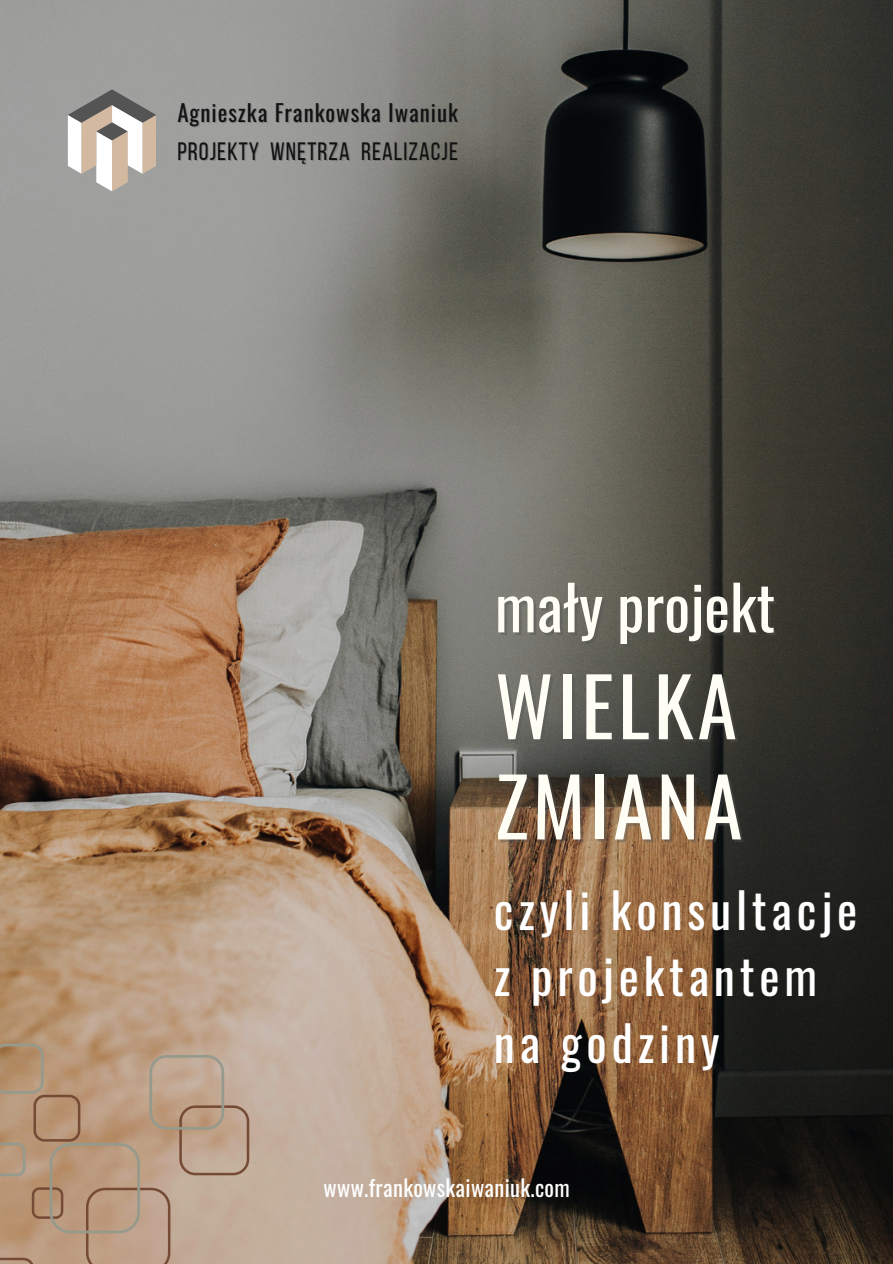
<style>
.page{position:relative;width:893px;height:1264px;background:#fff}
.page>*{position:absolute;margin:0;border:0;box-sizing:border-box;transform-origin:0 0}
.t1{font:80.1px "Oswald";letter-spacing:.05em;color:#fffef5}
.t2{font:61.2px "Oswald";color:#fffef5}
.t3{font:48px/66.3px "Oswald";letter-spacing:.1em;color:#fff}
.t4{font:25.05px "Bebas Neue";letter-spacing:.045em;color:#121212}
.t5{font:22.8px "Oswald";letter-spacing:.045em;color:#121212}
.t6{font:22.5px "Oswald";letter-spacing:.015em;color:#fff}
</style>
<div class="page">
<img style="left:0;top:0;width:892px;height:1263px">
<svg style="left:68px;top:89px;width:88px;height:102px"></svg>
<svg style="left:0;top:1043px;width:249px;height:220px;background:#b99b82"></svg>
<p class="t5" style="left:177px;top:95px;width:282px">Agnieszka Frankowska Iwaniuk</p>
<p class="t4" style="left:177px;top:141px;width:282px">PROJEKTY WNĘTRZA REALIZACJE</p>
<p class="t2" style="left:495px;top:559px;width:282px">mały projekt</p>
<p class="t1" style="left:495px;top:643px;width:243px">WIELKA</p>
<p class="t1" style="left:495px;top:743px;width:249px">ZMIANA</p>
<p class="t3" style="left:494px;top:874px;width:365px">czyli konsultacje</p>
<p class="t3" style="left:494px;top:941px;width:324px">z projektantem na godziny</p>
<p class="t6" style="left:323px;top:1170px;width:248px">www.frankowskaiwaniuk.com</p>
</div>
